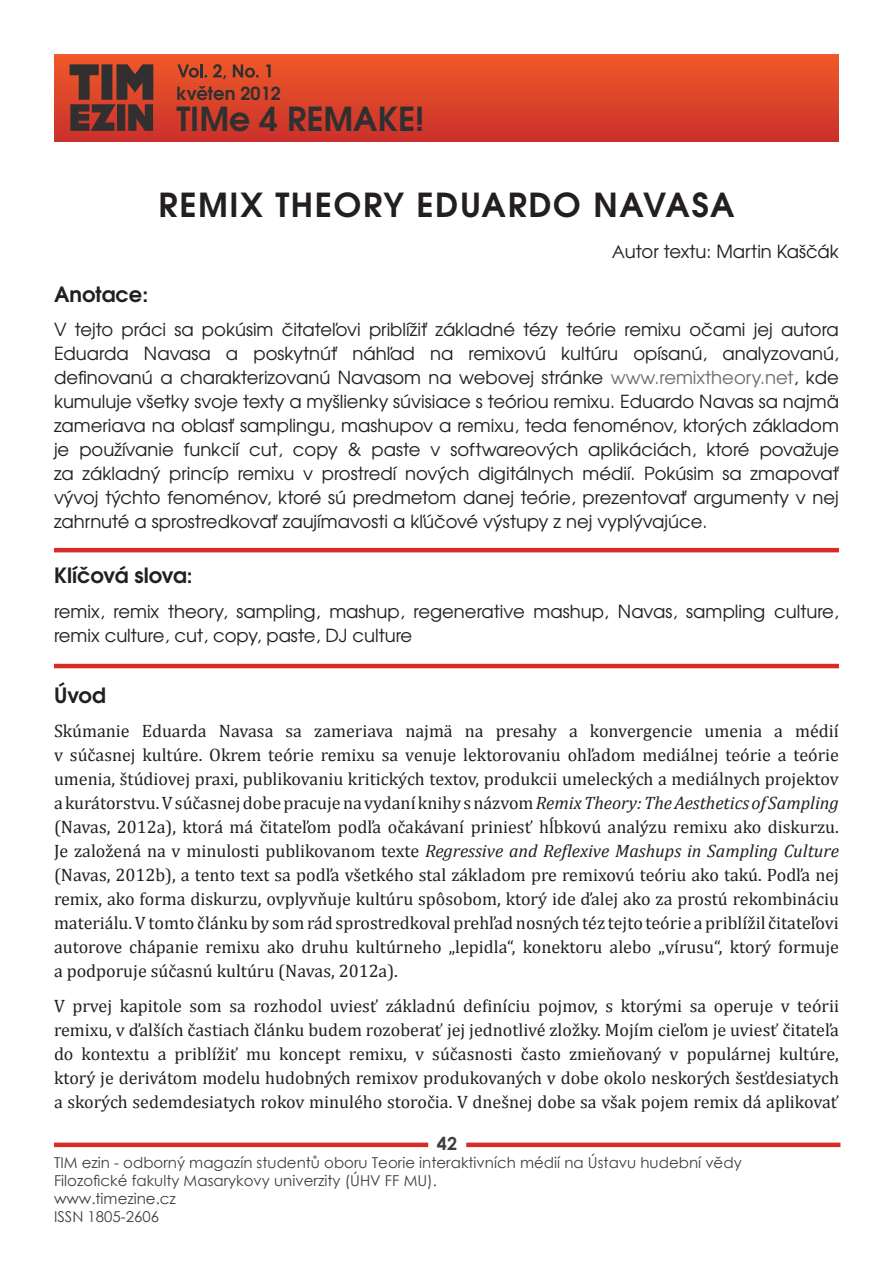
<style>
.page{position:relative;width:893px;height:1263px;background:#fff}
.page>*{position:absolute;margin:0;border:0;box-sizing:border-box;transform-origin:0 0}
.t1{font:700 33px "Te X Gyre Adventor";letter-spacing:.05em;color:#231f20}
.t2{font:700 33px "Te X Gyre Adventor";color:#312f30}
.t3{font:700 21px "Te X Gyre Adventor";color:#231f20}
.t4{font:18px/24px "Cambria";color:#231f20;text-align:justify}
.t5{font:18px/24px "Te X Gyre Adventor";color:#231f20;text-align:justify}
.t6{font:700 18px "Te X Gyre Adventor";color:#312f30}
.t7{font:700 18px "Century Gothic";color:#3e3e3f}
.t8{font:15px "Century Gothic";color:#3e3e3f}
.s1{font-family:"Century Gothic"}
.s2{color:#6c6d70}
.s3{font-style:italic}
</style>
<div class="page">
<hr style="left:54px;top:548px;width:785px;height:4px;background:#d92b26">
<hr style="left:54px;top:664px;width:785px;height:4px;background:#d92b26">
<div style="left:54px;top:54px;width:785px;height:87px;background:linear-gradient(to bottom,#f05a28,#ca312b)"></div>
<svg style="left:70px;top:64px;width:83px;height:67px;background:#6b362d"></svg>
<svg style="left:177px;top:64px;width:30px;height:14px"></svg>
<svg style="left:213px;top:64px;width:13px;height:16px"></svg>
<svg style="left:233px;top:64px;width:26px;height:14px"></svg>
<svg style="left:266px;top:64px;width:5px;height:13px"></svg>
<div style="left:54px;top:1142px;width:374px;height:5px;background:#d92b26"></div>
<div style="left:466px;top:1142px;width:374px;height:5px;background:#d92b26"></div>
<p class="t6" style="left:176px;top:78px;width:106px">květen 2012</p>
<p class="t2" style="left:176px;top:90px;width:250px">TIMe 4 REMAKE!</p>
<p class="t1" style="left:159px;top:176px;width:577px">REMIX THEORY EDUARDO NAVASA</p>
<p class="t5" style="left:612px;top:238px;width:229px"><span class="s1">A</span>utor textu: Martin Kaščák</p>
<p class="t3" style="left:54px;top:276px;width:96px">Anotace:</p>
<p class="t5" style="left:54px;top:317px;width:786px">V tejto práci sa pokúsim čitateľovi priblížiť základné tézy teórie remixu očami jej autora Eduarda Navasa a poskytnúť náhľad na remixovú kultúru opísanú, analyzovanú, definovanú a charakterizovanú Navasom na webovej stránke <span class="s2">www.remixtheory.net</span>, kde kumuluje všetky svoje texty a myšlienky súvisiace s teóriou remixu. Eduardo Navas sa najmä zameriava na oblasť samplingu, mashupov a remixu, teda fenoménov, ktorých základom je používanie funkcií cut, copy &amp; paste v softwareových aplikáciách, ktoré považuje za základný princíp remixu v prostredí nových digitálnych médií. Pokúsim sa zmapovať vývoj týchto fenoménov, ktoré sú predmetom danej teórie, prezentovať argumenty v nej zahrnuté a sprostredkovať zaujímavosti a kľúčové výstupy z nej vyplývajúce.</p>
<p class="t3" style="left:54px;top:557px;width:140px">Klíčová slova:</p>
<p class="t5" style="left:54px;top:598px;width:786px">remix, remix theory, sampling, mashup, regenerative mashup, Navas, sampling culture, remix culture, cut, copy, paste, DJ culture</p>
<p class="t3" style="left:54px;top:677px;width:53px">Úvod</p>
<p class="t4" style="left:54px;top:719px;width:786px">Skúmanie Eduarda Navasa sa zameriava najmä na presahy a konvergencie umenia a médií v súčasnej kultúre. Okrem teórie remixu sa venuje lektorovaniu ohľadom mediálnej teórie a teórie umenia, štúdiovej praxi, publikovaniu kritických textov, produkcii umeleckých a mediálnych projektov a kurátorstvu. V súčasnej dobe pracuje na vydaní knihy s názvom <span class="s3">Remix Theory: The Aesthetics of Sampling </span>(Navas, 2012a), ktorá má čitateľom podľa očakávaní priniesť hĺbkovú analýzu remixu ako diskurzu.<br>Je založená na v minulosti publikovanom texte <span class="s3">Regressive and Reflexive Mashups in Sampling Culture </span>(Navas, 2012b), a tento text sa podľa všetkého stal základom pre remixovú teóriu ako takú. Podľa nej remix, ako forma diskurzu, ovplyvňuje kultúru spôsobom, ktorý ide ďalej ako za prostú rekombináciu materiálu. V tomto článku by som rád sprostredkoval prehľad nosných téz tejto teórie a priblížil čitateľovi autorove chápanie remixu ako druhu kultúrneho „lepidla“, konektoru alebo „vírusu“, ktorý formuje a podporuje súčasnú kultúru (Navas, 2012a).</p>
<p class="t4" style="left:54px;top:993px;width:786px">V prvej kapitole som sa rozhodol uviesť základnú definíciu pojmov, s ktorými sa operuje v teórii remixu, v ďalších častiach článku budem rozoberať jej jednotlivé zložky. Mojím cieľom je uviesť čitateľa do kontextu a priblížiť mu koncept remixu, v súčasnosti často zmieňovaný v populárnej kultúre, ktorý je derivátom modelu hudobných remixov produkovaných v dobe okolo neskorých šesťdesiatych a skorých sedemdesiatych rokov minulého storočia. V dnešnej dobe sa však pojem remix dá aplikovať</p>
<p class="t7" style="left:437px;top:1130px;width:22px">42</p>
<p class="t8" style="left:54px;top:1152px;width:689px">TIM ezin - odborný magazín studentů oboru Teorie interaktivních médií na Ústavu hudební vědy</p>
<p class="t8" style="left:54px;top:1170px;width:384px">Filozofické fakulty Masarykovy univerzity (ÚHV FF MU).</p>
<p class="t8" style="left:54px;top:1188px;width:123px">www.timezine.cz</p>
<p class="t8" style="left:54px;top:1206px;width:107px">ISSN 1805-2606</p>
</div>
